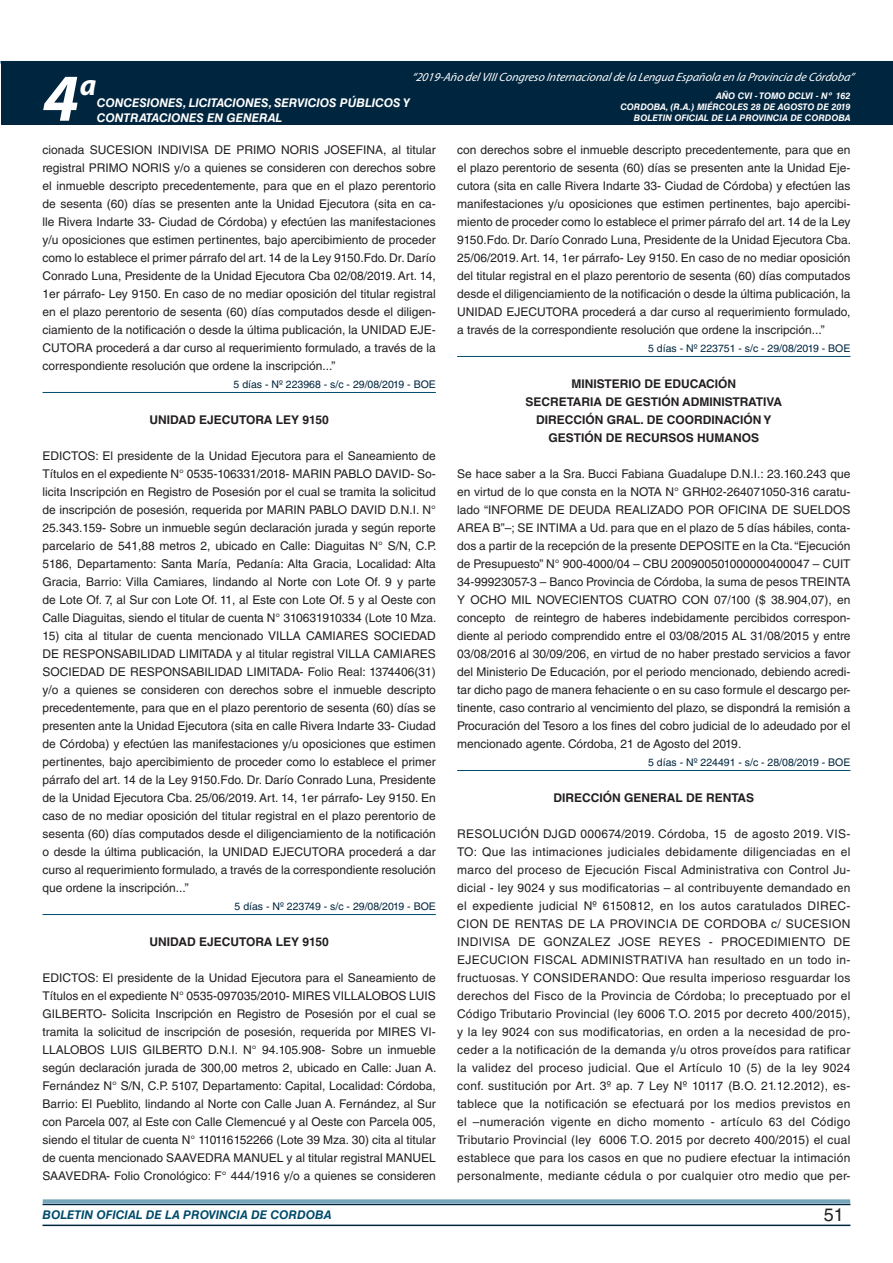
<style>
.page{position:relative;width:893px;height:1263px;background:#fff}
.page>*{position:absolute;margin:0;border:0;box-sizing:border-box;transform-origin:0 0}
.t1{font:italic 700 67.5px "Myriad Pro";color:#fff}
.t2{font:italic 700 30px "Myriad Pro";color:#fff}
.t3{font:18px "Helvetica LT Std";color:#231f20}
.t4{font:12px/18px "Helvetica LT Std";color:#231f20;text-align:justify}
.t5{font:700 12px "Helvetica LT Std";color:#231f20}
.t6{font:italic 12px "Myriad Pro";color:#fff}
.t7{font:italic 700 12px/14.4px "Helvetica LT Std";color:#fff}
.t8{font:italic 700 12px "Helvetica LT Std";color:#004b6c}
.t9{font:10.5px "Helvetica LT Std";color:#00263f}
.t10{font:italic 700 9px/10.8px "Helvetica LT Std";color:#fff;text-align:right}
</style>
<div class="page">
<hr style="left:43px;top:1224px;width:807px;height:2px;background:#00263f">
<div style="left:42px;top:1198px;width:809px;height:8px;background:#fff;opacity:.75"></div>
<div style="left:1px;top:61px;width:892px;height:64px;background:#00263f"></div>
<hr style="left:43px;top:392px;width:393px;height:1px;background:#004b6c">
<hr style="left:43px;top:914px;width:393px;height:1px;background:#004b6c">
<hr style="left:457px;top:356px;width:393px;height:1px;background:#004b6c">
<hr style="left:457px;top:770px;width:393px;height:1px;background:#004b6c">
<p class="t6" style="left:412px;top:70px;width:444px">“2019-Año delVIIICongreso Internacionalde la Lengua Esp añola en la Provincia de Córdoba”</p>
<h1 class="t1" style="left:43px;top:54px;width:38px">4</h1>
<h2 class="t2" style="left:80px;top:66px;width:18px">a</h2>
<p class="t10" style="left:620px;top:91px;width:232px">AÑO CVI - TOMO DCLVI - Nº 162<br>CORDOBA, (R.A.) MIÉRCOLES 28 DE AGOSTO DE 2019</p>
<p class="t7" style="left:97px;top:96px;width:315px">CONCESIONES, LICITACIONES, SERVICIOS PÚBLICOS Y<br>CONTRATACIONES EN GENERAL</p>
<p class="t10" style="left:634px;top:112px;width:218px">BOLETIN OFICIAL DE LA PROVINCIA DE CORDOBA</p>
<p class="t4" style="left:43px;top:141px;width:395px">cionada SUCESION INDIVISA DE PRIMO NORIS JOSEFINA, al titular registral PRIMO NORIS y/o a quienes se consideren con derechos sobre el inmueble descripto precedentemente, para que en el plazo perentorio de sesenta (60) días se presenten ante la Unidad Ejecutora (sita en ca&shy;lle Rivera Indarte 33- Ciudad de Córdoba) y efectúen las manifestaciones y/u oposiciones que estimen pertinentes, bajo apercibimiento de proceder como lo establece el primer párrafo del art. 14 de la Ley 9150.Fdo. Dr. Darío Conrado Luna, Presidente de la Unidad Ejecutora Cba 02/08/2019. Art. 14, 1er párrafo- Ley 9150. En caso de no mediar oposición del titular registral en el plazo perentorio de sesenta (60) días computados desde el diligen&shy;ciamiento de la notificación o desde la última publicación, la UNIDAD EJE-CUTORA procederá a dar curso al requerimiento formulado, a través de la correspondiente resolución que ordene la inscripción...”</p>
<p class="t9" style="left:234px;top:378px;width:204px">5 días - Nº 223968 - s/c - 29/08/2019 - BOE</p>
<p class="t5" style="left:150px;top:412px;width:181px">UNIDAD EJECUTORA LEY 9150</p>
<p class="t4" style="left:43px;top:447px;width:396px">EDICTOS: El presidente de la Unidad Ejecutora para el Saneamiento de Títulos en el expediente N° 0535-106331/2018- MARIN PABLO DAVID- So&shy;licita Inscripción en Registro de Posesión por el cual se tramita la solicitud de inscripción de posesión, requerida por MARIN PABLO DAVID D.N.I. N° 25.343.159- Sobre un inmueble según declaración jurada y según reporte parcelario de 541,88 metros 2, ubicado en Calle: Diaguitas N° S/N, C.P.<br>5186, Departamento: Santa María, Pedanía: Alta Gracia, Localidad: Alta Gracia, Barrio: Villa Camiares, lindando al Norte con Lote Of. 9 y parte de Lote Of. 7, al Sur con Lote Of. 11, al Este con Lote Of. 5 y al Oeste con Calle Diaguitas, siendo el titular de cuenta N° 310631910334 (Lote 10 Mza.</p>
<p class="t4" style="left:43px;top:627px;width:395px">15) cita al titular de cuenta mencionado VILLA CAMIARES SOCIEDAD DE RESPONSABILIDAD LIMITADA y al titular registral VILLA CAMIARES SOCIEDAD DE RESPONSABILIDAD LIMITADA- Folio Real: 1374406(31) y/o a quienes se consideren con derechos sobre el inmueble descripto precedentemente, para que en el plazo perentorio de sesenta (60) días se presenten ante la Unidad Ejecutora (sita en calle Rivera Indarte 33- Ciudad de Córdoba) y efectúen las manifestaciones y/u oposiciones que estimen pertinentes, bajo apercibimiento de proceder como lo establece el primer párrafo del art. 14 de la Ley 9150.Fdo. Dr. Darío Conrado Luna, Presidente de la Unidad Ejecutora Cba. 25/06/2019. Art. 14, 1er párrafo- Ley 9150. En caso de no mediar oposición del titular registral en el plazo perentorio de sesenta (60) días computados desde el diligenciamiento de la notificación o desde la última publicación, la UNIDAD EJECUTORA procederá a dar curso al requerimiento formulado, a través de la correspondiente resolución que ordene la inscripción...”</p>
<p class="t9" style="left:235px;top:900px;width:203px">5 días - Nº 223749 - s/c - 29/08/2019 - BOE</p>
<p class="t5" style="left:150px;top:934px;width:181px">UNIDAD EJECUTORA LEY 9150</p>
<p class="t4" style="left:43px;top:969px;width:395px">EDICTOS: El presidente de la Unidad Ejecutora para el Saneamiento de Títulos en el expediente N° 0535-097035/2010- MIRES VILLALOBOS LUIS GILBERTO- Solicita Inscripción en Registro de Posesión por el cual se tramita la solicitud de inscripción de posesión, requerida por MIRES VI-LLALOBOS LUIS GILBERTO D.N.I. N° 94.105.908- Sobre un inmueble según declaración jurada de 300,00 metros 2, ubicado en Calle: Juan A.<br>Fernández N° S/N, C.P. 5107, Departamento: Capital, Localidad: Córdoba, Barrio: El Pueblito, lindando al Norte con Calle Juan A. Fernández, al Sur con Parcela 007, al Este con Calle Clemencué y al Oeste con Parcela 005, siendo el titular de cuenta N° 110116152266 (Lote 39 Mza. 30) cita al titular de cuenta mencionado SAAVEDRA MANUEL y al titular registral MANUEL SAAVEDRA- Folio Cronológico: F° 444/1916 y/o a quienes se consideren</p>
<p class="t4" style="left:457px;top:141px;width:395px">con derechos sobre el inmueble descripto precedentemente, para que en el plazo perentorio de sesenta (60) días se presenten ante la Unidad Eje&shy;cutora (sita en calle Rivera Indarte 33- Ciudad de Córdoba) y efectúen las manifestaciones y/u oposiciones que estimen pertinentes, bajo apercibi&shy;miento de proceder como lo establece el primer párrafo del art. 14 de la Ley 9150.Fdo. Dr. Darío Conrado Luna, Presidente de la Unidad Ejecutora Cba.<br>25/06/2019. Art. 14, 1er párrafo- Ley 9150. En caso de no mediar oposición del titular registral en el plazo perentorio de sesenta (60) días computados desde el diligenciamiento de la notificación o desde la última publicación, la UNIDAD EJECUTORA procederá a dar curso al requerimiento formulado, a través de la correspondiente resolución que ordene la inscripción...”</p>
<p class="t9" style="left:648px;top:342px;width:204px">5 días - Nº 223751 - s/c - 29/08/2019 - BOE</p>
<p class="t5" style="left:571px;top:376px;width:17px">MINIS</p>
<p class="t5" style="left:604px;top:376px;width:16px">TERIO</p>
<p class="t5" style="left:644px;top:376px;width:37px">DE EDUCACIÓN</p>
<p class="t5" style="left:525px;top:394px;width:17px">SECRE</p>
<p class="t5" style="left:567px;top:394px;width:15px">TARIA</p>
<p class="t5" style="left:606px;top:394px;width:61px">DE GESTIÓN</p>
<p class="t5" style="left:682px;top:394px;width:17px">ADMINIS</p>
<p class="t5" style="left:732px;top:394px;width:38px">TRATIVA</p>
<p class="t5" style="left:536px;top:412px;width:17px">DIRECCIÓN</p>
<p class="t5" style="left:607px;top:412px;width:19px">GRAL</p>
<p class="t5" style="left:640px;top:412px;width:44px">. DE COORDINACIÓN</p>
<p class="t5" style="left:763px;top:412px;width:9px">Y</p>
<p class="t5" style="left:549px;top:430px;width:41px">GESTIÓN</p>
<p class="t5" style="left:606px;top:430px;width:38px">DE RECURSOS</p>
<p class="t5" style="left:697px;top:430px;width:19px">HUMANOS</p>
<p class="t4" style="left:457px;top:465px;width:395px">Se hace saber a la Sra. Bucci Fabiana Guadalupe D.N.I.: 23.160.243 que en virtud de lo que consta en la NOTA N° GRH02-264071050-316 caratu&shy;lado “INFORME DE DEUDA REALIZADO POR OFICINA DE SUELDOS AREA B”–; SE INTIMA a Ud. para que en el plazo de 5 días hábiles, conta&shy;dos a partir de la recepción de la presente DEPOSITE en la Cta. “Ejecución de Presupuesto” N° 900-4000/04 – CBU 200900501000000400047 – CUIT 34-99923057-3 – Banco Provincia de Córdoba, la suma de pesos TREINTA Y OCHO MIL NOVECIENTOS CUATRO CON 07/100 ($ 38.904,07), en concepto de reintegro de haberes indebidamente percibidos correspon&shy;diente al periodo comprendido entre el 03/08/2015 AL 31/08/2015 y entre 03/08/2016 al 30/09/206, en virtud de no haber prestado servicios a favor del Ministerio De Educación, por el periodo mencionado, debiendo acredi&shy;tar dicho pago de manera fehaciente o en su caso formule el descargo per&shy;tinente, caso contrario al vencimiento del plazo, se dispondrá la remisión a Procuración del Tesoro a los fines del cobro judicial de lo adeudado por el mencionado agente. Córdoba, 21 de Agosto del 2019.</p>
<p class="t9" style="left:648px;top:756px;width:204px">5 días - Nº 224491 - s/c - 28/08/2019 - BOE</p>
<p class="t5" style="left:554px;top:790px;width:202px">DIRECCIÓN GENERAL DE RENTAS</p>
<p class="t4" style="left:457px;top:825px;width:395px">RESOLUCIÓN DJGD 000674/2019. Córdoba, 15 de agosto 2019. VIS-TO: Que las intimaciones judiciales debidamente diligenciadas en el marco del proceso de Ejecución Fiscal Administrativa con Control Ju&shy;dicial - ley 9024 y sus modificatorias – al contribuyente demandado en el expediente judicial Nº 6150812, en los autos caratulados DIREC-CION DE RENTAS DE LA PROVINCIA DE CORDOBA c/ SUCESION INDIVISA DE GONZALEZ JOSE REYES - PROCEDIMIENTO DE EJECUCION FISCAL ADMINISTRATIVA han resultado en un todo in&shy;fructuosas. Y CONSIDERANDO: Que resulta imperioso resguardar los derechos del Fisco de la Provincia de Córdoba; lo preceptuado por el Código Tributario Provincial (ley 6006 T.O. 2015 por decreto 400/2015), y la ley 9024 con sus modificatorias, en orden a la necesidad de pro&shy;ceder a la notificación de la demanda y/u otros proveídos para ratificar la validez del proceso judicial. Que el Artículo 10 (5) de la ley 9024 conf. sustitución por Art. 3º ap. 7 Ley Nº 10117 (B.O. 21.12.2012), es&shy;tablece que la notificación se efectuará por los medios previstos en el –numeración vigente en dicho momento - artículo 63 del Código Tributario Provincial (ley 6006 T.O. 2015 por decreto 400/2015) el cual establece que para los casos en que no pudiere efectuar la intimación personalmente, mediante cédula o por cualquier otro medio que per-</p>
<p class="t8" style="left:43px;top:1208px;width:290px">BOLETIN OFICIAL DE LA PROVINCIA DE CORDOBA</p>
<h3 class="t3" style="left:824px;top:1204px;width:22px">51</h3>
</div>
